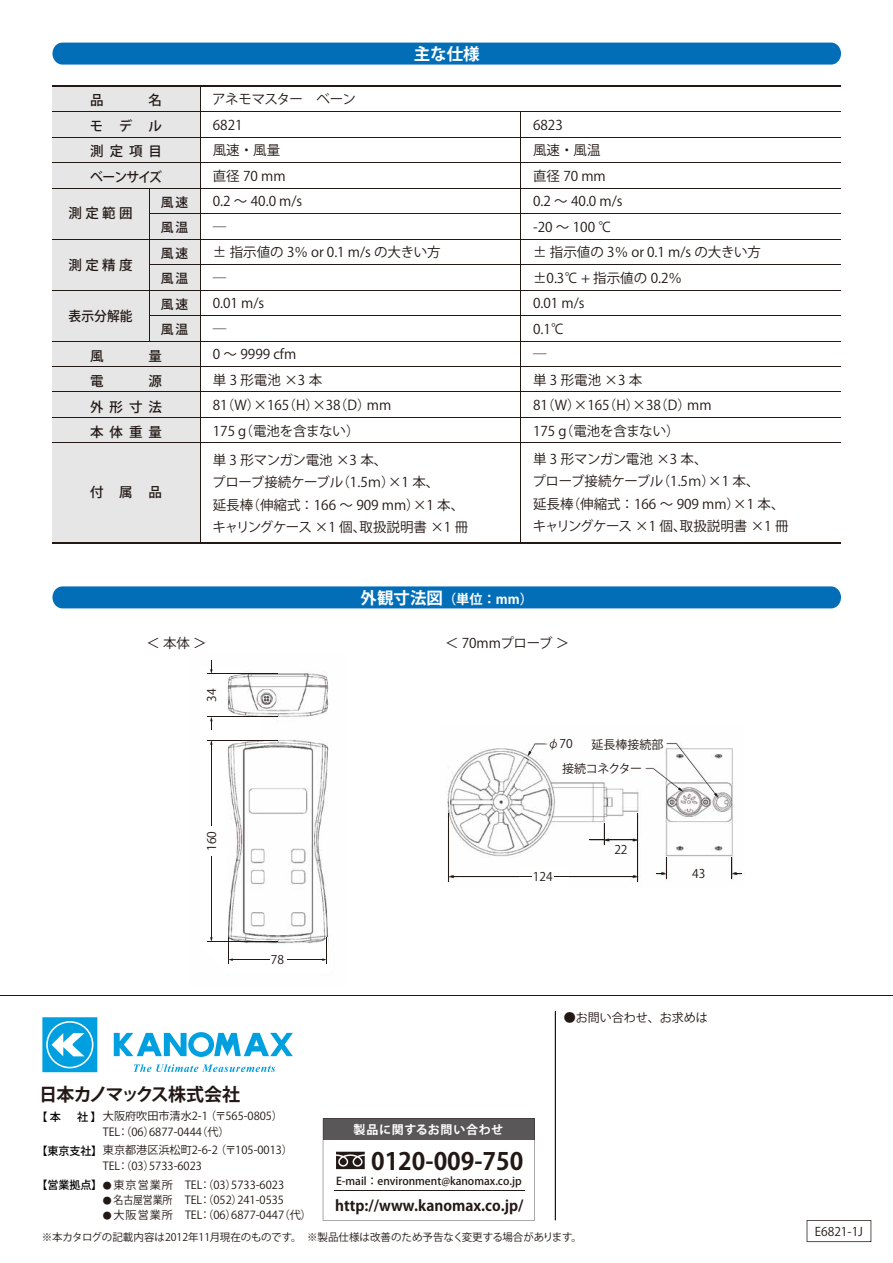
<style>
.page{position:relative;width:893px;height:1263px;background:#fff}
.page>*{position:absolute;margin:0;border:0;box-sizing:border-box;transform-origin:0 0}
.t1{font:700 23.85px "Koz Go Pro";color:#221815}
.t2{font:700 18px "Koz Go Pro";letter-spacing:-.05em;color:#221815}
.t3{font:700 16.5px "Koz Go Pro";color:#fff}
.t4{font:700 14.7px "Koz Go Pro";color:#221815}
.t5{font:13.5px/25.5px "Koz Go Pro";color:#221815}
.t6{font:500 13.5px/25.5px "Koz Go Pro";letter-spacing:.25em;color:#221815;text-align:justify}
.t7{font:13.5px "Koz Go Pro";letter-spacing:-.02em;color:#221815}
.t8{font:500 13.5px "Koz Go Pro";letter-spacing:.25em;color:#221815;scale:.94 1}
.t9{font:700 13.2px "Koz Go Pro";color:#fff}
.t10{font:500 12.75px/25.5px "Koz Go Pro";letter-spacing:.15em;color:#221815;text-align:justify}
.t11{font:12px/24.6px "Koz Go Pro";color:#221815}
.t12{font:700 12px "Koz Go Pro";letter-spacing:.055em;color:#fff}
.t13{font:11.1px/15.5px "Koz Go Pro";color:#221815}
.t14{font:11.1px "Koz Go Pro";color:#221815;scale:.9 1}
.t15{font:500 10.8px "Koz Go Pro";color:#221815}
.t16{font:10.5px "Koz Go Pro";color:#221815}
.s1{font-size:16.5px}
.s2{font-weight:500;color:#040000}
.s3{font-size:8.85px}
.s4{font-family:"HGP Gothic M"}
</style>
<div class="page">
<div style="left:52px;top:86px;width:148px;height:457px;background:#e6e6e6"></div>
<div style="left:52px;top:43px;width:789px;height:22px;background:#036eb8;border-radius:10px"></div>
<hr style="left:52px;top:85px;width:789px;height:1px;background:#221815">
<hr style="left:52px;top:111px;width:789px;height:1px;background:#221815">
<hr style="left:52px;top:137px;width:789px;height:1px;background:#221815">
<hr style="left:52px;top:162px;width:789px;height:1px;background:#221815">
<hr style="left:52px;top:188px;width:789px;height:1px;background:#221815">
<hr style="left:149px;top:213px;width:692px;height:1px;background:#221815">
<hr style="left:52px;top:239px;width:789px;height:1px;background:#221815">
<hr style="left:149px;top:264px;width:692px;height:1px;background:#221815">
<hr style="left:52px;top:290px;width:789px;height:1px;background:#221815">
<hr style="left:149px;top:315px;width:692px;height:1px;background:#221815">
<hr style="left:52px;top:341px;width:789px;height:1px;background:#221815">
<hr style="left:52px;top:366px;width:789px;height:1px;background:#221815">
<hr style="left:52px;top:392px;width:789px;height:1px;background:#221815">
<hr style="left:52px;top:417px;width:789px;height:1px;background:#221815">
<hr style="left:52px;top:443px;width:789px;height:1px;background:#221815">
<hr style="left:52px;top:542px;width:789px;height:1px;background:#221815">
<hr style="left:200px;top:86px;width:1px;height:457px;background:#221815">
<hr style="left:520px;top:112px;width:1px;height:431px;background:#221815">
<hr style="left:149px;top:188px;width:1px;height:153px;background:#221815">
<svg style="left:207px;top:660px;width:122px;height:304px"></svg>
<div style="left:270px;top:953px;width:16px;height:13px;background:#fff"></div>
<img style="left:447px;top:742px;width:298px;height:141px">
<div style="left:520px;top:869px;width:49px;height:14px;background:#fff"></div>
<div style="left:546px;top:742px;width:10px;height:5px;background:#fff"></div>
<svg style="left:646px;top:743px;width:72px;height:54px"></svg>
<svg style="left:528px;top:744px;width:19px;height:12px"></svg>
<hr style="left:637px;top:813px;width:1px;height:68px;background:#221815">
<hr style="left:449px;top:813px;width:1px;height:68px;background:#221815">
<hr style="left:453px;top:876px;width:79px;height:1px;background:#221815">
<hr style="left:555px;top:876px;width:79px;height:1px;background:#221815">
<svg style="left:656px;top:856px;width:11px;height:22px"></svg>
<svg style="left:732px;top:856px;width:10px;height:22px"></svg>
<svg style="left:589px;top:823px;width:48px;height:22px"></svg>
<div style="left:52px;top:586px;width:789px;height:22px;background:#036eb8;border-radius:10px"></div>
<hr style="left:0;top:996px;width:893px;height:1px;background:#221815">
<svg style="left:807px;top:1220px;width:64px;height:22px"></svg>
<svg style="left:133px;top:1064px;width:142px;height:8px"></svg>
<svg style="left:114px;top:1032px;width:179px;height:25px"></svg>
<svg style="left:42px;top:1017px;width:55px;height:55px;background:#36b4e6"></svg>
<svg style="left:323px;top:1118px;width:212px;height:102px"></svg>
<hr style="left:555px;top:1011px;width:1px;height:209px;background:#221815">
<p class="t6" style="left:90px;top:88px;width:74px;text-indent:59px">名モデル測定項目ベーンサイズ</p>
<p class="t6" style="left:69px;top:201px;width:66px">測定範囲</p>
<p class="t6" style="left:69px;top:252px;width:66px">測定精度</p>
<p class="t8" style="left:69px;top:307px;width:70px">表示分解能</p>
<p class="t6" style="left:90px;top:343px;width:15px">風</p>
<p class="t6" style="left:148px;top:343px;width:15px">量</p>
<p class="t6" style="left:90px;top:369px;width:15px">電</p>
<p class="t6" style="left:90px;top:88px;width:15px">品</p>
<p class="t10" style="left:161px;top:190px;width:29px">風速風温風速風温風速風温</p>
<p class="t6" style="left:90px;top:369px;width:73px;text-indent:58px">源外形寸法本体重量</p>
<p class="t6" style="left:90px;top:480px;width:73px">付属品</p>
<p class="t3" style="left:414px;top:43px;width:67px">主な仕様</p>
<p class="t5" style="left:212px;top:87px;width:230px">アネモマスター　ベーン<br>6821<br>風速・風量<br>直径 70 mm<br>0.2 ～ 40.0 m/s<br>―<br>± 指示値の 3％ or 0.1 m/s の大きい方―<br>0.01 m/s<br>―<br>0 ～ 9999 cfm<br>単3形電池×3本<br>81（W）×165（H）×38（D）mm<br>175 g（電池を含まない）</p>
<p class="t5" style="left:533px;top:113px;width:229px">6823<br>風速・風温<br>直径 70 mm<br>0.2 ～ 40.0 m/s<br>-20 ～ 100 ℃<br>± 指示値の 3％ or 0.1 m/s の大きい方±0.3℃ + 指示値の 0.2％<br>0.01 m/s<br>0.1℃<br>―<br>単3形電池×3本<br>81（W）×165（H）×38（D）mm<br>175 g（電池を含まない）</p>
<p class="t5" style="left:212px;top:449px;width:258px;line-height:22.5px">単 3 形マンガン電池 ×3 本、<br>プローブ接続ケーブル（1.5ｍ）×1 本、<br>延長棒（伸縮式 ：166 ～ 909 mm）×1 本、キャリングケース ×1 個、取扱説明書 ×1 冊</p>
<p class="t5" style="left:532px;top:448px;width:271px;line-height:22.5px">単 3 形マンガン電池 ×3 本、<br>プローブ接続ケーブル（1.5ｍ）×1 本、<br>延長棒（伸縮式 ：166 ～ 909 mm）×1 本、<br>キャリングケース ×1 個、取扱説明書 ×1 冊　</p>
<p class="t9" style="left:361px;top:590px;width:174px"><span class="s1">外観寸法図</span>（単位：mm）</p>
<p class="t5" style="left:146px;top:631px;width:62px">＜ 本体 ＞</p>
<p class="t7" style="left:445px;top:635px;width:126px">＜ 70mmプローブ ＞</p>
<p class="t11" style="left:200px;top:701px;width:15px;rotate:-90deg">34</p>
<p class="t11" style="left:200px;top:851px;width:21px;rotate:-90deg">160</p>
<p class="t11" style="left:271px;top:947px;width:15px">78</p>
<h2 class="t2" style="left:39px;top:1083px;width:202px">日本カノマックス株式会社</h2>
<p class="t13" style="left:103px;top:1109px;width:182px;text-indent:-66px"><span class="s2">【 本　 社 】</span>大阪府吹田市清水2-1 （〒565-0805）<br>TEL：（06）6877-0444（代）</p>
<p class="t13" style="left:103px;top:1143px;width:192px;text-indent:-66px"><span class="s2">【東京支社】</span>東京都港区浜松町2-6-2 （〒105-0013）<br>TEL：（03）5733-6023</p>
<p class="t13" style="left:36px;top:1177px;width:249px"><span class="s2">【営業拠点】</span><span class="s3">●</span> 東京営業所　TEL：（03）5733-6023</p>
<p class="t14" style="left:103px;top:1193px;width:203px"><span class="s3">●</span> 名古屋営業所 TEL：（052）241-0535</p>
<p class="t13" style="left:103px;top:1208px;width:210px"><span class="s3">●</span> 大阪営業所　TEL：（06）6877-0447（代）</p>
<p class="t11" style="left:562px;top:732px;width:103px;text-indent:29px">延長棒接続部接続コネクター</p>
<p class="t11" style="left:547px;top:731px;width:27px"><span class="s4">φ</span>70</p>
<p class="t11" style="left:533px;top:865px;width:21px">124</p>
<p class="t11" style="left:614px;top:838px;width:15px">22</p>
<p class="t11" style="left:692px;top:862px;width:15px">43</p>
<p class="t12" style="left:354px;top:1122px;width:151px">製品に関するお問い合わせ</p>
<h1 class="t1" style="left:371px;top:1145px;width:154px">0120-009-750</h1>
<p class="t4" style="left:335px;top:1196px;width:190px">http://www.kanomax.co.jp/</p>
<p class="t15" style="left:336px;top:1174px;width:187px">E-mail：environment@kanomax.co.jp</p>
<p class="t11" style="left:564px;top:1006px;width:145px">●お問い合わせ、お求めは</p>
<p class="t16" style="left:42px;top:1230px;width:541px">※本カタログの記載内容は2012年11月現在のものです。　※製品仕様は改善のため予告なく変更する場合があります。</p>
<p class="t11" style="left:815px;top:1220px;width:50px">E6821-1J</p>
</div>
